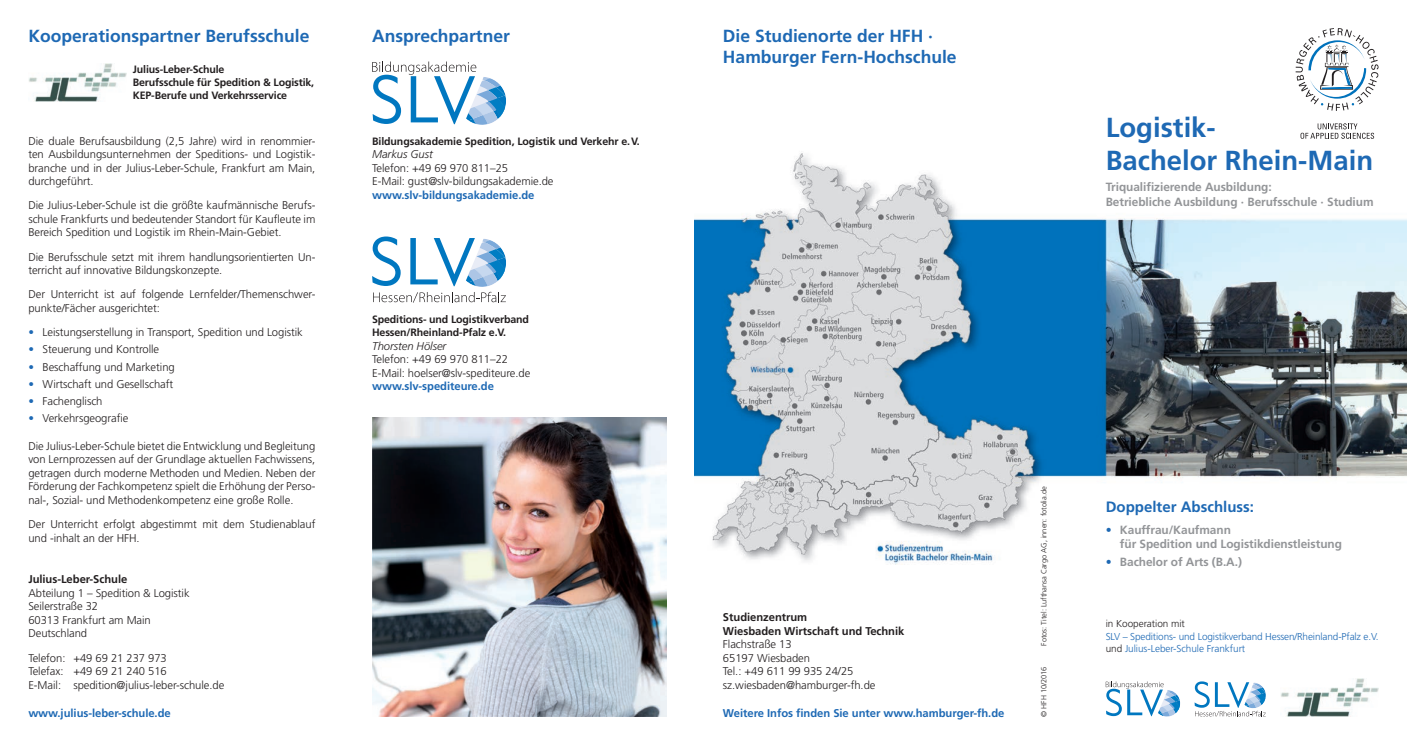
<style>
.page{position:relative;width:1407px;height:745px;background:#fff}
.page>*{position:absolute;margin:0;border:0;box-sizing:border-box;transform-origin:0 0}
.t1{font:700 27.5px/33px "Frutiger LT Std";color:#1e69b4}
.t2{font:700 17.5px/21px "Frutiger LT Std";color:#1e69b4}
.t3{font:700 15px "Frutiger LT Std";color:#1e69b4}
.t4{font:700 11.88px/14.2px "Frutiger LT Std";letter-spacing:-.005em;color:#939598}
.t5{font:300 11.25px/13.5px "Frutiger LT Std";letter-spacing:-.005em;color:#231f20}
.t6{font:700 11.25px "Frutiger LT Std";letter-spacing:-.005em;color:#1e69b4}
.t7{font:700 11.25px/13.5px "Frutiger LT Std";letter-spacing:-.005em;color:#231f20}
.t8{font:italic 300 11.25px "Frutiger LT Std";letter-spacing:-.005em;color:#231f20}
.t9{font:700 10.62px/13.1px "Frutiger LT Std";letter-spacing:-.015em;color:#231f20}
.t10{font:300 10px/12px "Frutiger LT Std";letter-spacing:-.01em;color:#1e69b4}
.t11{font:300 10px "Frutiger LT Std";letter-spacing:-.005em;color:#231f20}
.t12{font:300 7.5px "Frutiger LT Std";letter-spacing:-.005em;color:#231f20}
.s1{color:#1e69b4}
.s2{color:#231f20}
</style>
<div class="page">
<img style="left:29px;top:63px;width:98px;height:38px">
<svg style="left:372px;top:61px;width:134px;height:64px"></svg>
<svg style="left:372px;top:236px;width:134px;height:66px"></svg>
<img style="left:372px;top:417px;width:294px;height:299px">
<img style="left:694px;top:153px;width:713px;height:411px">
<svg style="left:1300px;top:123px;width:74px;height:16px"></svg>
<svg style="left:1295px;top:28px;width:83px;height:83px"></svg>
<img style="left:1281px;top:678px;width:97px;height:38px">
<svg style="left:1106px;top:681px;width:74px;height:35px"></svg>
<svg style="left:1194px;top:681px;width:72px;height:35px"></svg>
<h2 class="t2" style="left:28px;top:25px;width:282px">Kooperationspartner Berufsschule</h2>
<p class="t9" style="left:133px;top:63px;width:183px">Julius-Leber-Schule<br>Berufsschule für Spedition &amp; Logistik,<br>KEP-Berufe und Verkehrsservice</p>
<p class="t5" style="left:28px;top:134px;width:289px;text-align:justify">Die duale Berufsausbildung (2,5 Jahre) wird in renommier&shy;ten Ausbildungsunternehmen der Speditions- und Logistik&shy;branche und in der Julius-Leber-Schule, Frankfurt am Main, durchgeführt.</p>
<p class="t5" style="left:28px;top:199px;width:289px;text-align:justify">Die Julius-Leber-Schule ist die größte kaufmännische Berufs&shy;schule Frankfurts und bedeutender Standort für Kaufleute im Bereich Spedition und Logistik im Rhein-Main-Gebiet.</p>
<p class="t5" style="left:28px;top:250px;width:289px">Die Berufsschule setzt mit ihrem handlungsorientierten Un&shy;terricht auf innovative Bildungskonzepte.</p>
<p class="t5" style="left:28px;top:288px;width:289px">Der Unterricht ist auf folgende Lernfelder/Themenschwer&shy;punkte/Fächer ausgerichtet:</p>
<p class="t5" style="left:28px;top:325px;width:276px"><span class="s1">•</span> Leistungserstellung in Transport, Spedition und Logistik</p>
<p class="t5" style="left:28px;top:342px;width:132px"><span class="s1">•</span> Steuerung und Kontrolle</p>
<p class="t5" style="left:28px;top:360px;width:148px"><span class="s1">•</span> Beschaffung und Marketing</p>
<p class="t5" style="left:28px;top:377px;width:146px"><span class="s1">•</span> Wirtschaft und Gesellschaft</p>
<p class="t5" style="left:28px;top:394px;width:76px"><span class="s1">•</span> Fachenglisch</p>
<p class="t5" style="left:28px;top:411px;width:102px"><span class="s1">•</span> Verkehrsgeografie</p>
<p class="t5" style="left:28px;top:439px;width:289px;text-align:justify">Die Julius-Leber-Schule bietet die Entwicklung und Begleitung von Lernprozessen auf der Grundlage aktuellen Fachwissens, getragen durch moderne Methoden und Medien. Neben der Förderung der Fachkompetenz spielt die Erhöhung der Perso&shy;nal-, Sozial- und Methodenkompetenz eine große Rolle.</p>
<p class="t5" style="left:28px;top:517px;width:289px">Der Unterricht erfolgt abgestimmt mit dem Studienablauf und -inhalt an der HFH.</p>
<p class="t7" style="left:28px;top:572px;width:100px">Julius-Leber-Schule</p>
<p class="t5" style="left:28px;top:585px;width:163px">Abteilung 1 – Spedition &amp; Logistik<br>Seilerstraße 32<br>60313 Frankfurt am Main<br>Deutschland</p>
<p class="t5" style="left:28px;top:650px;width:198px">Telefon: +49 69 21 237 973<br>Telefax: +49 69 21 240 516<br>E-Mail: spedition@julius-leber-schule.de</p>
<p class="t6" style="left:28px;top:705px;width:144px">www.julius-leber-schule.de</p>
<h2 class="t2" style="left:372px;top:25px;width:139px">Ansprechpartner</h2>
<p class="t9" style="left:372px;top:134px;width:269px">Bildungsakademie Spedition, Logistik und Verkehr e.V.</p>
<p class="t8" style="left:372px;top:148px;width:62px">Markus Gust</p>
<p class="t5" style="left:372px;top:161px;width:183px">Telefon: +49 69 970 811–25<br>E-Mail: gust@slv-bildungsakademie.de</p>
<p class="t6" style="left:372px;top:188px;width:164px">www.slv-bildungsakademie.de</p>
<p class="t9" style="left:372px;top:312px;width:158px;line-height:13.5px">Speditions- und Logistikverband<br>Hessen/Rheinland-Pfalz e.V.</p>
<p class="t8" style="left:372px;top:339px;width:76px">Thorsten Hölser</p>
<p class="t5" style="left:372px;top:352px;width:160px">Telefon: +49 69 970 811–22<br>E-Mail: hoelser@slv-spediteure.de</p>
<p class="t6" style="left:372px;top:379px;width:123px">www.slv-spediteure.de</p>
<h2 class="t2" style="left:723px;top:25px;width:235px">Die Studienorte der HFH ·<br>Hamburger Fern-Hochschule</h2>
<h1 class="t1" style="left:1106px;top:111px;width:269px">Logistik-<br>Bachelor Rhein-Main</h1>
<p class="t4" style="left:1106px;top:180px;width:269px">Triqualifizierende Ausbildung:<br>Betriebliche Ausbildung · Berufsschule · Studium</p>
<p class="t7" style="left:723px;top:610px;width:183px">Studienzentrum<br>Wiesbaden Wirtschaft und Technik</p>
<p class="t5" style="left:723px;top:637px;width:154px">Flachstraße 13<br>65197 Wiesbaden<br>Tel.: +49 611 99 935 24/25 sz.wiesbaden@hamburger-fh.de</p>
<p class="t6" style="left:723px;top:705px;width:283px">Weitere Infos finden Sie unter www.hamburger-fh.de</p>
<p class="t12" style="left:1039px;top:645px;width:161px;rotate:-90deg">Fotos: Titel: Lufthansa Cargo AG, innen: fotolia.de</p>
<p class="t12" style="left:1039px;top:716px;width:52px;rotate:-90deg">© HFH 10/2016</p>
<h3 class="t3" style="left:1106px;top:498px;width:150px">Doppelter Abschluss:</h3>
<p class="t4" style="left:1120px;top:522px;width:224px;text-indent:-14px"><span class="s1">•</span> Kauffrau/Kaufmann<br>für Spedition und Logistikdienstleistung</p>
<p class="t4" style="left:1106px;top:554px;width:138px"><span class="s1">•</span> Bachelor of Arts (B.A.)</p>
<p class="t11" style="left:1106px;top:618px;width:81px">in Kooperation mit</p>
<p class="t10" style="left:1106px;top:629px;width:274px">SLV – Speditions- und Logistikverband Hessen/Rheinland-Pfalz e.V. <span class="s2">und</span> Julius-Leber-Schule Frankfurt</p>
</div>
